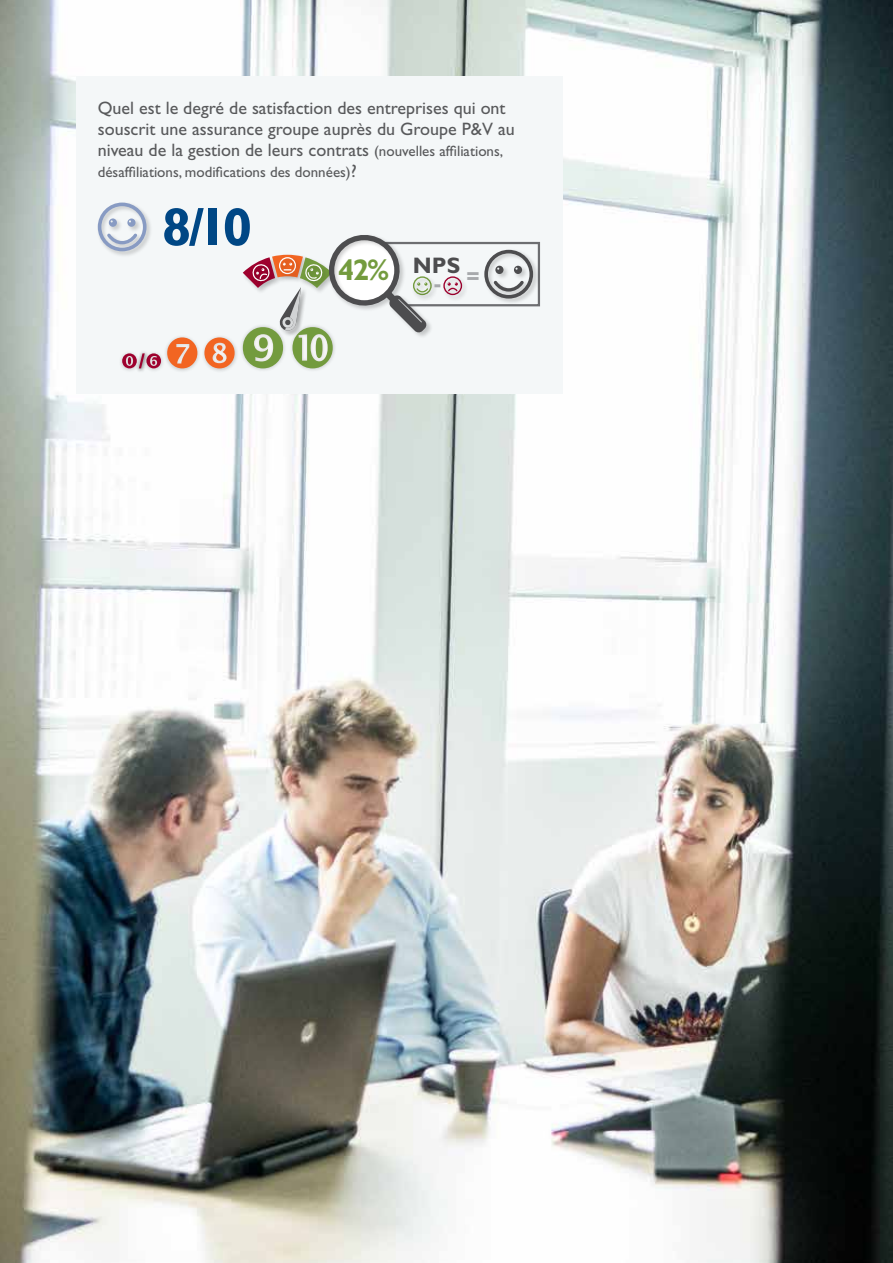
<style>
.page{position:relative;width:893px;height:1263px;background:#fff}
.page>*{position:absolute;margin:0;border:0;box-sizing:border-box;transform-origin:0 0}
.t1{font:700 54px "Gill Sans Std";color:#004785}
.t2{font:700 30px "Gill Sans Std";color:#739b3e}
.t3{font:700 22.5px "Gill Sans Std";color:#4d4d4f}
.t4{font:700 22.5px "Gill Sans Std";color:#a7a9ac}
.t5{font:18px/21px "Gill Sans Std";color:#58595b}
.t6{font:15px "Gill Sans Std";color:#58595b}
.s1{font-size:15px}
.s2{font-size:18px}
</style>
<div class="page">
<img style="left:0;top:0;width:893px;height:1263px">
<div style="left:77px;top:77px;width:486px;height:317px;background:#f4f7f8"></div>
<div style="left:164px;top:334px;width:75px;height:39px;background:#000;opacity:.2"></div>
<svg style="left:167px;top:337px;width:68px;height:31px"></svg>
<div style="left:239px;top:324px;width:98px;height:49px;background:#000;opacity:.2"></div>
<div style="left:119px;top:350px;width:47px;height:23px;background:#000;opacity:.2"></div>
<div style="left:136px;top:350px;width:13px;height:23px;background:#000;opacity:.75"></div>
<svg style="left:122px;top:353px;width:39px;height:15px"></svg>
<svg style="left:243px;top:235px;width:297px;height:133px"></svg>
<div style="left:96px;top:201px;width:57px;height:57px;background:#000;opacity:.2"></div>
<svg style="left:98px;top:203px;width:49px;height:48px"></svg>
<p class="t5" style="left:98px;top:98px;width:418px">Quel est le degré de satisfaction des entreprises qui ont souscrit une assurance groupe auprès du Groupe P&amp;V au niveau de la gestion de leurs contrats <span class="s1">(nouvelles affiliations,</span></p>
<p class="t6" style="left:98px;top:164px;width:260px">désaffiliations, modifications des données)<span class="s2">?</span></p>
<h1 class="t1" style="left:162px;top:195px;width:92px">8/10</h1>
<h2 class="t2" style="left:338px;top:252px;width:53px">42%</h2>
<p class="t3" style="left:413px;top:252px;width:49px">NPS</p>
<p class="t4" style="left:434px;top:270px;width:9px">-</p>
<p class="t4" style="left:467px;top:263px;width:15px">=</p>
</div>
